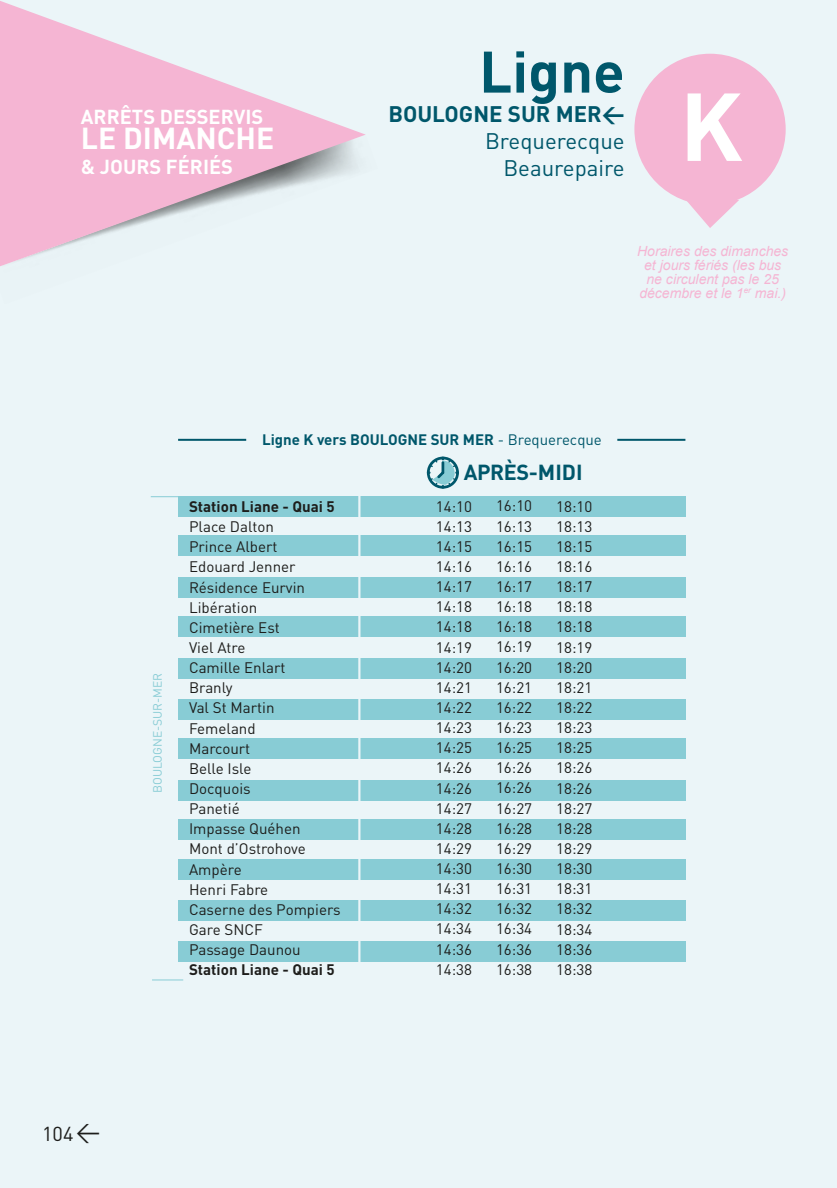
<style>
.page{position:relative;width:837px;height:1188px;background:#fff}
.page>*{position:absolute;margin:0;border:0;box-sizing:border-box;transform-origin:0 0}
.t1{font:700 94.8px "DIN";color:#fff}
.t2{font:700 57.6px "DIN";color:#00576b}
.t3{font:700 30px "DIN";color:#fff}
.t4{font:22.2px/26.6px "DIN";color:#00576b;text-align:right}
.t5{font:700 22.2px "DIN";color:#00576b}
.t6{font:700 21.6px "DIN";letter-spacing:-.02em;color:#00576b}
.t7{font:700 20px "DIN";color:#fff}
.t8{font:20px "DIN";color:#1d1d1b}
.t9{font:15.2px/20.2px "DIN";color:#1d1d1b;text-align:justify}
.t10{font:700 15.2px "DIN";color:#1d1d1b}
.t11{font:700 15px "DIN";color:#00576b}
.t12{font:italic 14px/14px "Arial";color:#f5b5d3;text-align:center}
.t13{font:12px "DIN";color:#88ccd5}
.s1{font-weight:400}
</style>
<div class="page">
<div style="left:0;top:0;width:836px;height:1188px;background:#ebf5f8"></div>
<svg style="left:0;top:1px;width:365px;height:266px;fill:#eeb5d3"></svg>
<div style="left:634px;top:54px;width:151px;height:151px;background:#f5b5d3;border-radius:50%"></div>
<svg style="left:685px;top:200px;width:54px;height:28px"></svg>
<hr style="left:151px;top:496px;width:31px;height:1px;background:#88ccd5">
<hr style="left:152px;top:979px;width:31px;height:1px;background:#88ccd5">
<hr style="left:617px;top:439px;width:68px;height:2px;background:#00576b">
<hr style="left:178px;top:439px;width:68px;height:2px;background:#00576b">
<svg style="left:426px;top:456px;width:33px;height:33px"></svg>
<div style="left:178px;top:738px;width:507px;height:20px;background:#88ccd5"></div>
<div style="left:178px;top:780px;width:507px;height:21px;background:#88ccd5"></div>
<div style="left:178px;top:819px;width:507px;height:20px;background:#88ccd5"></div>
<div style="left:178px;top:859px;width:507px;height:21px;background:#88ccd5"></div>
<div style="left:178px;top:900px;width:507px;height:21px;background:#88ccd5"></div>
<div style="left:178px;top:941px;width:507px;height:20px;background:#88ccd5"></div>
<div style="left:178px;top:496px;width:507px;height:20px;background:#88ccd5"></div>
<div style="left:178px;top:535px;width:507px;height:21px;background:#88ccd5"></div>
<div style="left:178px;top:577px;width:507px;height:20px;background:#88ccd5"></div>
<div style="left:178px;top:617px;width:507px;height:20px;background:#88ccd5"></div>
<div style="left:178px;top:658px;width:507px;height:20px;background:#88ccd5"></div>
<div style="left:178px;top:699px;width:507px;height:20px;background:#88ccd5"></div>
<hr style="left:358px;top:487px;width:2px;height:502px;background:#ebf5f8">
<h3 class="t7" style="left:81px;top:104px;width:184px">ARRÊTS DESSERVIS</h3>
<h3 class="t3" style="left:81px;top:119px;width:195px">LE DIMANCHE</h3>
<h3 class="t7" style="left:81px;top:154px;width:154px">&amp; JOURS FÉRIÉS</h3>
<h2 class="t2" style="left:479px;top:34px;width:147px">Ligne</h2>
<h3 class="t5" style="left:388px;top:100px;width:238px">BOULOGNE SUR MER&lt;</h3>
<h3 class="t4" style="left:485px;top:127px;width:141px">Brequerecque<br>Beaurepaire</h3>
<h1 class="t1" style="left:679px;top:65px;width:65px">K</h1>
<p class="t12" style="left:637px;top:244px;width:152px">Horaires des dimanches et jours fériés (les bus ne circulent pas le 25 décembre et le 1<sup>er</sup> mai.)</p>
<p class="t13" style="left:150px;top:793px;width:122px;rotate:-90deg">BOULOGNE-SUR-MER</p>
<p class="t11" style="left:262px;top:430px;width:341px">Ligne K vers BOULOGNE SUR MER <span class="s1">- Brequerecque</span></p>
<h3 class="t6" style="left:463px;top:458px;width:120px">APRÈS-MIDI</h3>
<p class="t10" style="left:189px;top:496px;width:147px">Station Liane - Quai 5</p>
<p class="t9" style="left:189px;top:516px;width:153px;text-align:left">Place Dalton<br>Prince Albert<br>Edouard Jenner<br>Résidence Eurvin<br>Libération<br>Cimetière Est<br>Viel Atre<br>Camille Enlart<br>Branly<br>Val St Martin<br>Femeland<br>Marcourt<br>Belle Isle<br>Docquois<br>Panetié<br>Impasse Quéhen<br>Mont d’Ostrohove<br>Ampère<br>Henri Fabre<br>Caserne des Pompiers<br>Gare SNCF<br>Passage Daunou</p>
<p class="t10" style="left:189px;top:960px;width:147px">Station Liane - Quai 5</p>
<p class="t9" style="left:436px;top:496px;width:38px">14:10<br>14:13<br>14:15<br>14:16<br>14:17<br>14:18<br>14:18<br>14:19<br>14:20<br>14:21<br>14:22<br>14:23<br>14:25<br>14:26<br>14:26<br>14:27<br>14:28<br>14:29<br>14:30<br>14:31<br>14:32<br>14:34<br>14:36<br>14:38</p>
<p class="t9" style="left:496px;top:495px;width:38px">16:10<br>16:13<br>16:15<br>16:16<br>16:17<br>16:18<br>16:18<br>16:19<br>16:20<br>16:21<br>16:22<br>16:23<br>16:25<br>16:26<br>16:26<br>16:27<br>16:28<br>16:29<br>16:30<br>16:31<br>16:32<br>16:34<br>16:36<br>16:38</p>
<p class="t9" style="left:556px;top:496px;width:38px">18:10<br>18:13<br>18:15<br>18:16<br>18:17<br>18:18<br>18:18<br>18:19<br>18:20<br>18:21<br>18:22<br>18:23<br>18:25<br>18:26<br>18:26<br>18:27<br>18:28<br>18:29<br>18:30<br>18:31<br>18:32<br>18:34<br>18:36<br>18:38</p>
<h3 class="t8" style="left:42px;top:1121px;width:33px">104</h3>
</div>
